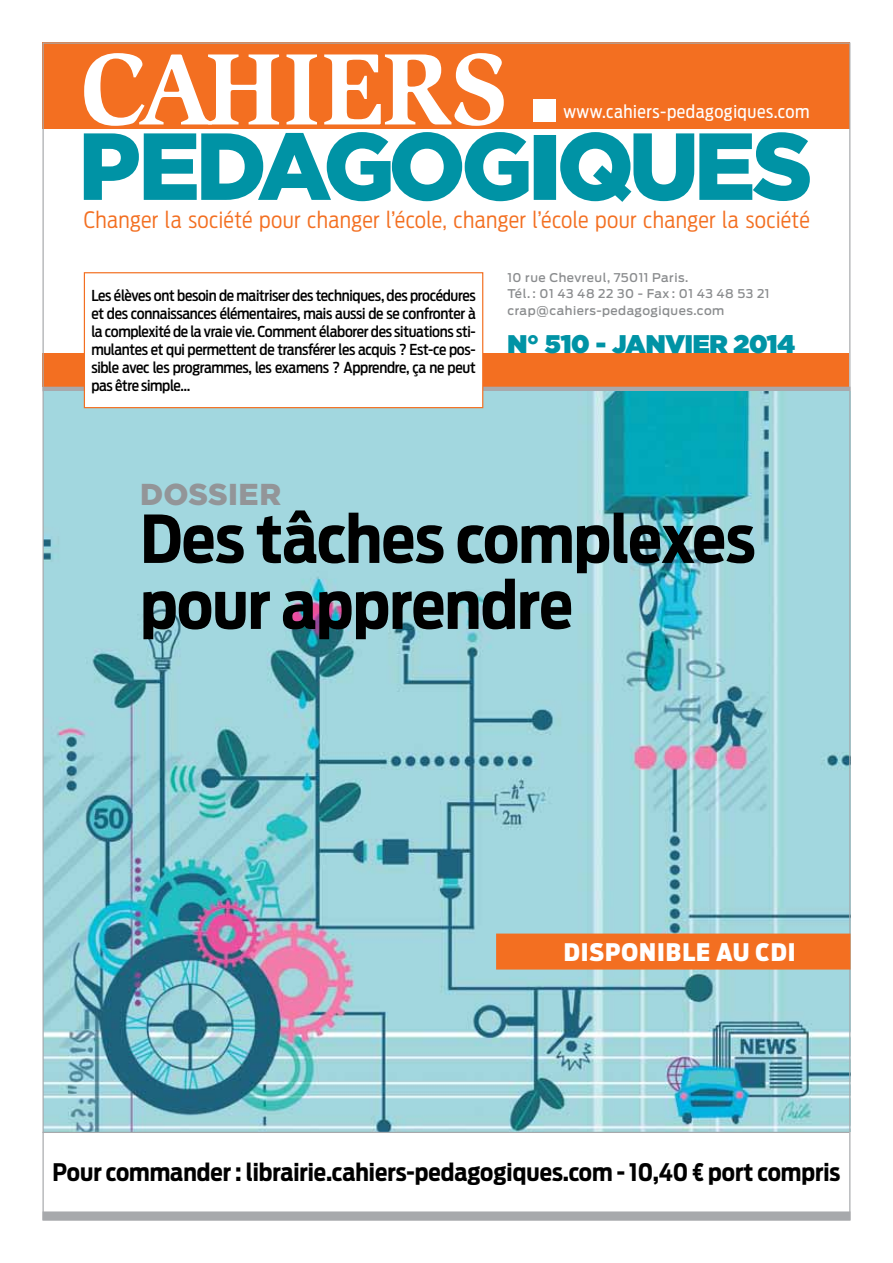
<style>
.page{position:relative;width:893px;height:1263px;background:#fff}
.page>*{position:absolute;margin:0;border:0;box-sizing:border-box;transform-origin:0 0}
.t1{font:700 104.4px "Slimbach Std";letter-spacing:-.015em;color:#fff}
.t2{font:700 65.4px/66px "Antenna Cond";letter-spacing:-.01em;color:#000}
.t3{font:900 30.15px "Gotham";letter-spacing:.005em;color:#939598}
.t4{font:900 25.5px "Gotham";letter-spacing:-.01em;color:#0093a5}
.t5{font:700 24px "Antenna Cond";color:#000}
.t6{font:900 24px "Antenna Cond";letter-spacing:.04em;color:#fff}
.t7{font:300 22.5px "Antenna Cond";letter-spacing:.015em;color:#f36f21}
.t8{font:17.7px "Antenna Cond";letter-spacing:.03em;color:#fff}
.t9{font:500 15px/18px "Antenna Cond";letter-spacing:-.02em;color:#000;text-align:justify}
.t10{font:500 12px/16.5px "Antenna";letter-spacing:.04em;color:#8a8c8e}
</style>
<div class="page">
<div style="left:43px;top:353px;width:806px;height:34px;background:#f36f21"></div>
<svg style="left:84px;top:132px;width:726px;height:70px;fill:#0093a5"></svg>
<div style="left:43px;top:43px;width:807px;height:86px;background:#f36f21"></div>
<div style="left:534px;top:99px;width:22px;height:23px;background:#fff"></div>
<hr style="left:43px;top:387px;width:807px;height:4px;background:#a7a9ac">
<div style="left:43px;top:1211px;width:807px;height:9px;background:#a7a9ac"></div>
<img style="left:45px;top:391px;width:803px;height:741px">
<hr style="left:43px;top:1132px;width:806px;height:1px;background:#a7a9ac">
<div style="left:84px;top:273px;width:399px;height:135px;background:#fff"></div>
<div style="left:84px;top:272px;width:399px;height:136px;border:1px solid #f36f21"></div>
<div style="left:496px;top:933px;width:354px;height:36px;background:#f36f21"></div>
<h1 class="t1" style="left:80px;top:27px;width:428px">CAHiERS</h1>
<p class="t8" style="left:563px;top:101px;width:248px">www.cahiers-pedagogiques.com</p>
<h3 class="t7" style="left:84px;top:206px;width:727px">Changer la société pour changer l’école, changer l’école pour changer la société</h3>
<p class="t9" style="left:91px;top:287px;width:386px">Les élèves ont besoin de maitriser des techniques, des procédures et des connaissances élémentaires, mais aussi de se confronter à la complexité de la vraie vie. Comment élaborer des situations sti&shy;mulantes et qui permettent de transférer les acquis ? Est-ce pos&shy;sible avec les programmes, les examens ? Apprendre, ça ne peut pas être simple…</p>
<p class="t10" style="left:507px;top:269px;width:264px">10 rue Chevreul, 75011 Paris.<br>Tél. : 01 43 48 22 30 - Fax : 01 43 48 53 21 crap@cahiers-pedagogiques.com</p>
<h3 class="t4" style="left:507px;top:326px;width:289px">N° 510 - JANVIER 2014</h3>
<h3 class="t3" style="left:140px;top:473px;width:142px">DOSSIER</h3>
<h2 class="t2" style="left:140px;top:506px;width:617px">Des tâches complexes pour apprendre</h2>
<h3 class="t6" style="left:564px;top:938px;width:230px">DISPONIBLE AU CDI</h3>
<h3 class="t5" style="left:53px;top:1158px;width:789px">Pour commander : librairie.cahiers-pedagogiques.com - 10,40 € port compris</h3>
</div>
